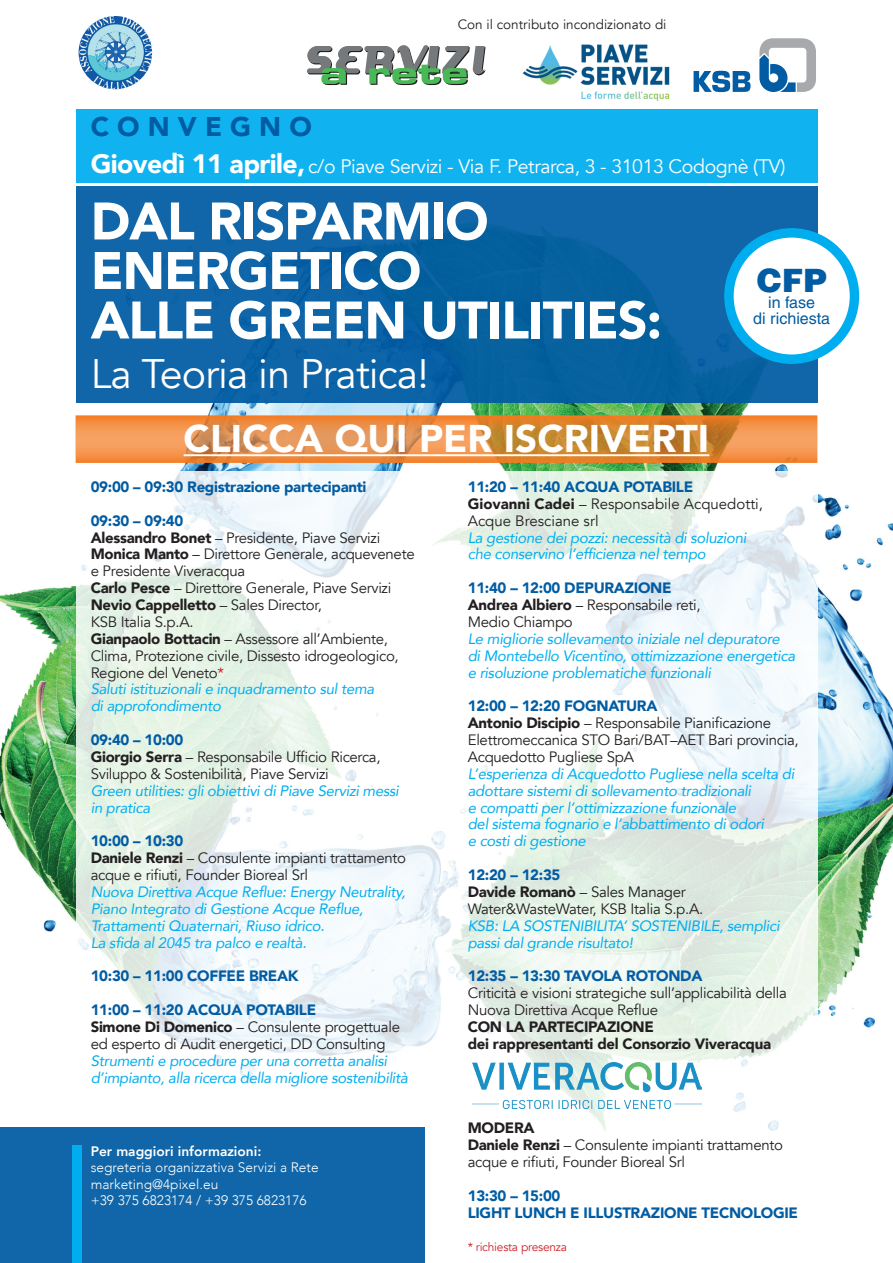
<style>
.page{position:relative;width:893px;height:1263px;background:#fff}
.page>*{position:absolute;margin:0;border:0;box-sizing:border-box;transform-origin:0 0}
.t1{font:900 52.2px/49.5px "Avenir";letter-spacing:-.02em;color:#fff}
.t2{font:41.1px "Avenir";letter-spacing:-.02em;color:#fff}
.t3{font:900 38.55px "Avenir";color:#fff}
.t4{font:900 32.1px "Helvetica LT Std";color:#015ca3}
.t5{font:900 27px "Avenir";letter-spacing:.3em;color:#015ca3}
.t6{font:19.5px "Avenir";letter-spacing:-.02em;color:#fff}
.t7{font:16.05px/16px "Helvetica LT Std";color:#015ca3;text-align:center}
.t8{font:15px/16.8px "Avenir";letter-spacing:-.02em;color:#231f20}
.t9{font:italic 15px/16.8px "Avenir";letter-spacing:-.02em;color:#00aeef}
.t10{font:900 15px/16.8px "Avenir";letter-spacing:-.02em;color:#015ca3}
.t11{font:15px/16.8px "Avenir";color:#231f20}
.t12{font:900 15px/16.8px "Avenir";letter-spacing:-.02em;color:#231f20}
.t13{font:300 13.65px/16.5px "Avenir";color:#fff}
.t14{font:800 13.65px "Avenir";color:#fff}
.t15{font:13.5px "Avenir";color:#231f20}
.t16{font:12px "Avenir";letter-spacing:-.02em;color:#d1232a}
.s1{font-weight:900;font-size:26.55px}
.s2{font-weight:900;color:#015ca3}
.s3{font-weight:900}
.s4{color:#d1232a}
.s5{font-style:italic;color:#00aeef}
</style>
<div class="page">
<img style="left:0;top:83px;width:893px;height:945px">
<svg style="left:76px;top:471px;width:741px;height:660px"></svg>
<div style="left:0;top:1127px;width:425px;height:136px;background:#1066a8"></div>
<div style="left:72px;top:1146px;width:9px;height:117px;background:#00aeef"></div>
<img style="left:473px;top:1063px;width:228px;height:45px">
<div style="left:76px;top:186px;width:741px;height:217px;background:linear-gradient(to right,#0e64a7,#0a64a4)"></div>
<div style="left:76px;top:109px;width:741px;height:74px;background:#10b3f0"></div>
<svg style="left:759px;top:38px;width:58px;height:54px"></svg>
<svg style="left:694px;top:71px;width:56px;height:21px"></svg>
<img style="left:514px;top:44px;width:164px;height:65px">
<svg style="left:307px;top:45px;width:179px;height:40px"></svg>
<img style="left:77px;top:15px;width:77px;height:76px;border-radius:38px">
<div style="left:76px;top:13px;width:79px;height:79px;border:3px solid #fff;border-radius:50%"></div>
<div style="left:729px;top:233px;width:125px;height:126px;background:#fff;border-radius:50%"></div>
<div style="left:724px;top:228px;width:135px;height:136px;border:9px solid #00aeef;border-radius:50%"></div>
<svg style="left:76px;top:415px;width:741px;height:48px;background:#e38c42"></svg>
<hr style="left:184px;top:454px;width:525px;height:2px;background:#fff">
<p class="t15" style="left:458px;top:16px;width:210px">Con il contributo incondizionato di</p>
<h3 class="t5" style="left:91px;top:103px;width:223px">CONVEGNO</h3>
<h3 class="t6" style="left:91px;top:155px;width:696px"><span class="s1">Giovedì 11 aprile,</span> c/o Piave Servizi - Via F. Petrarca, 3 - 31013 Codognè (TV)</h3>
<h1 class="t1" style="left:91px;top:195px;width:573px">DAL RISPARMIO<br>ENERGETICO<br>ALLE GREEN UTILITIES:</h1>
<h2 class="t2" style="left:91px;top:349px;width:340px">La Teoria in Pratica!</h2>
<h3 class="t3" style="left:184px;top:406px;width:527px">CLICCA QUI PER ISCRIVERTI</h3>
<h3 class="t4" style="left:757px;top:259px;width:71px">CFP</h3>
<p class="t7" style="left:753px;top:294px;width:78px">in fase<br>di richiesta</p>
<p class="t10" style="left:91px;top:478px;width:277px">09:00 – 09:30 Registrazione partecipanti</p>
<p class="t8" style="left:91px;top:512px;width:325px"><span class="s2">09:30 – 09:40<br></span><span class="s3">Alessandro Bonet</span> – Presidente, Piave Servizi <span class="s3">Monica Manto</span> – Direttore Generale, acquevenete e Presidente Viveracqua<br><span class="s3">Carlo Pesce</span> – Direttore Generale, Piave Servizi <span class="s3">Nevio Cappelletto</span> – Sales Director,<br>KSB Italia S.p.A.<br><span class="s3">Gianpaolo Bottacin</span> – Assessore all’Ambiente, Clima, Protezione civile, Dissesto idrogeologico, Regione del Veneto<span class="s4">*<br></span><span class="s5">Saluti istituzionali e inquadramento sul tema<br>di approfondimento</span></p>
<p class="t8" style="left:91px;top:732px;width:291px"><span class="s2">09:40 – 10:00<br></span><span class="s3">Giorgio Serra</span> – Responsabile Ufficio Ricerca,<br>Sviluppo &amp; Sostenibilità, Piave Servizi</p>
<p class="t9" style="left:91px;top:782px;width:310px">Green utilities: gli obiettivi di Piave Servizi messi in pratica</p>
<p class="t8" style="left:91px;top:833px;width:317px"><span class="s2">10:00 – 10:30<br></span><span class="s3">Daniele Renzi</span> – Consulente impianti trattamento acque e rifiuti, Founder Bioreal Srl</p>
<p class="t9" style="left:91px;top:883px;width:316px">Nuova Direttiva Acque Reflue: Energy Neutrality, Piano Integrato di Gestione Acque Reflue, Trattamenti Quaternari, Riuso idrico.<br>La sfida al 2045 tra palco e realtà.</p>
<p class="t10" style="left:91px;top:967px;width:209px">10:30 – 11:00 COFFEE BREAK</p>
<p class="t8" style="left:91px;top:1002px;width:311px"><span class="s2">11:00 – 11:20 ACQUA POTABILE<br></span><span class="s3">Simone Di Domenico</span> – Consulente progettuale ed esperto di Audit energetici, DD Consulting</p>
<p class="t9" style="left:91px;top:1052px;width:319px">Strumenti e procedure per una corretta analisi d’impianto, alla ricerca della migliore sostenibilità</p>
<p class="t14" style="left:91px;top:1140px;width:172px">Per maggiori informazioni:</p>
<p class="t13" style="left:91px;top:1159px;width:229px">segreteria organizzativa Servizi a Rete marketing@4pixel.eu<br>+39 375 6823174 / +39 375 6823176</p>
<p class="t11" style="left:468px;top:479px;width:297px"><span class="s2">11:20 – 11:40 ACQUA POTABILE<br></span><span class="s3">Giovanni Cadei</span> – Responsabile Acquedotti,<br>Acque Bresciane srl</p>
<p class="t9" style="left:468px;top:529px;width:280px">La gestione dei pozzi: necessità di soluzioni che conservino l’efficienza nel tempo</p>
<p class="t8" style="left:468px;top:580px;width:234px"><span class="s2">11:40 – 12:00 DEPURAZIONE<br></span><span class="s3">Andrea Albiero</span> – Responsabile reti,<br>Medio Chiampo</p>
<p class="t9" style="left:468px;top:630px;width:329px">Le migliorie sollevamento iniziale nel depuratore di Montebello Vicentino, ottimizzazione energetica e risoluzione problematiche funzionali</p>
<p class="t8" style="left:468px;top:698px;width:332px"><span class="s2">12:00 – 12:20 FOGNATURA<br></span><span class="s3">Antonio Discipio</span> – Responsabile Pianificazione Elettromeccanica STO Bari/BAT–AET Bari provincia, Acquedotto Pugliese SpA</p>
<p class="t9" style="left:468px;top:765px;width:328px">L’esperienza di Acquedotto Pugliese nella scelta di adottare sistemi di sollevamento tradizionali<br>e compatti per l’ottimizzazione funzionale<br>del sistema fognario e l’abbattimento di odori<br>e costi di gestione</p>
<p class="t8" style="left:468px;top:867px;width:237px"><span class="s2">12:20 – 12:35<br></span><span class="s3">Davide Romanò</span> – Sales Manager<br>Water&amp;WasteWater, KSB Italia S.p.A.</p>
<p class="t9" style="left:468px;top:917px;width:314px">KSB: LA SOSTENIBILITA’ SOSTENIBILE, semplici passi dal grande risultato!</p>
<p class="t10" style="left:468px;top:967px;width:236px">12:35 – 13:30 TAVOLA ROTONDA</p>
<p class="t8" style="left:468px;top:985px;width:321px">Criticità e visioni strategiche sull’applicabilità della<br>Nuova Direttiva Acque Reflue</p>
<p class="t12" style="left:468px;top:1018px;width:305px">CON LA PARTECIPAZIONE<br>dei rappresentanti del Consorzio Viveracqua</p>
<p class="t8" style="left:468px;top:1120px;width:317px"><span class="s3">MODERA<br>Daniele Renzi</span> – Consulente impianti trattamento acque e rifiuti, Founder Bioreal Srl</p>
<p class="t10" style="left:468px;top:1187px;width:332px">13:30 – 15:00<br>LIGHT LUNCH E ILLUSTRAZIONE TECNOLOGIE</p>
<p class="t16" style="left:468px;top:1240px;width:101px">* richiesta presenza</p>
</div>
